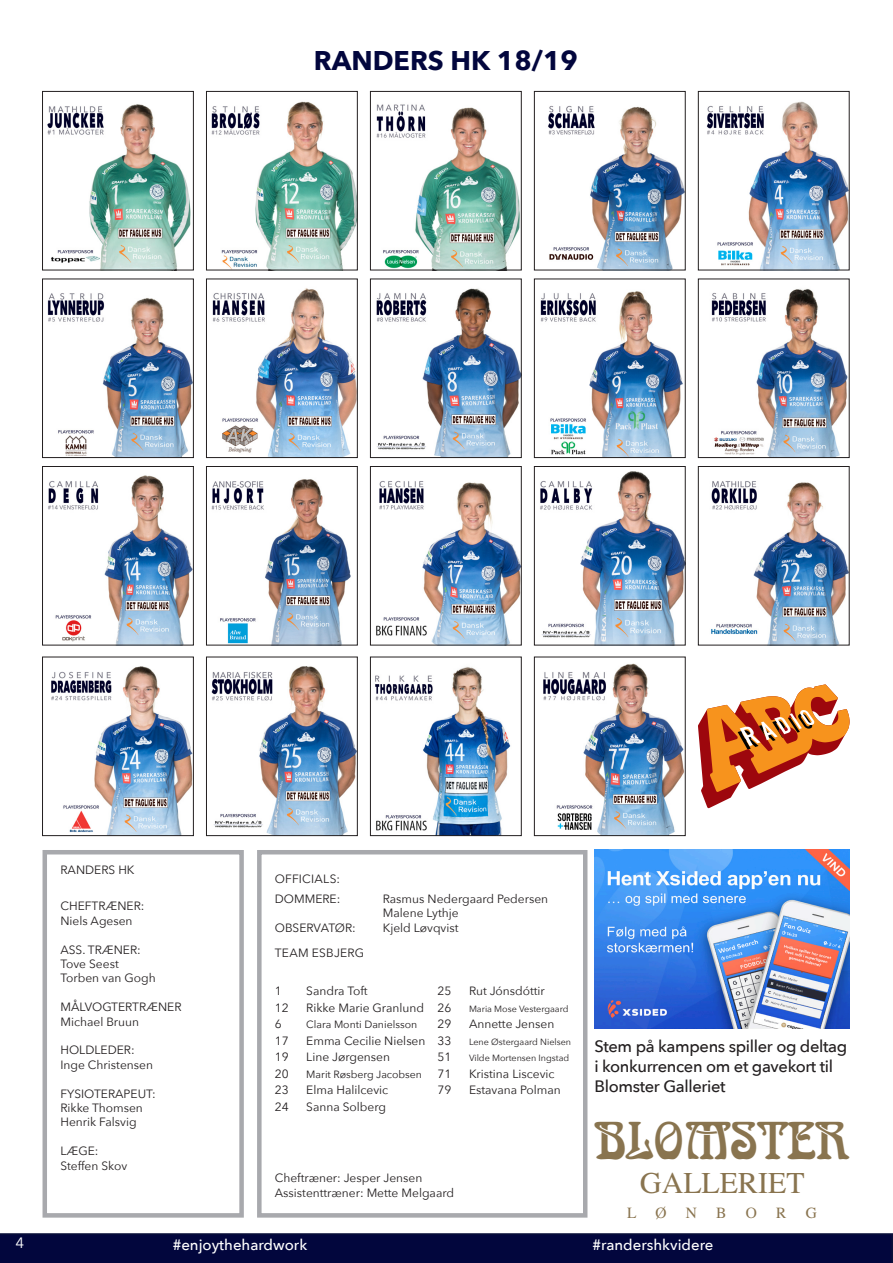
<style>
.page{position:relative;width:893px;height:1263px;background:#fff}
.page>*{position:absolute;margin:0;border:0;box-sizing:border-box;transform-origin:0 0}
.t1{font:51.9px "Arnold Boecklin";color:#89744f;scale:.9 1}
.t2{font:30.15px "Times";color:#89744f}
.t3{font:700 27px "Avenir Next";color:#02063d}
.t4{font:500 16.5px/19.8px "Avenir Next";letter-spacing:-.02em;color:#231f20}
.t5{font:15.6px "Times";color:#89744f}
.t6{font:500 15px "Avenir Next";color:#fff}
.t7{font:15px "Avenir Next";color:#fff}
.Side_8{font:12px/14.4px "Avenir Next";color:#231f20}
.Sort_overskrift{font:12px "Avenir Next";letter-spacing:.02em;color:#231f20}
.Almindelig_tekst{font:12px "Avenir Next";color:#231f20}
.t8{font:10.5px "Avenir Next";color:#231f20}
.Side_8-2{font:9px "Avenir Next";color:#231f20}
</style>
<div class="page">
<div style="left:0;top:1233px;width:893px;height:30px;background:#02063d"></div>
<img style="left:47px;top:104px;width:144px;height:164px">
<div style="left:42px;top:91px;width:152px;height:179px;border:1px solid #231f20"></div>
<img style="left:47px;top:293px;width:145px;height:163px">
<div style="left:42px;top:279px;width:152px;height:179px;border:1px solid #231f20"></div>
<img style="left:48px;top:475px;width:144px;height:168px">
<div style="left:42px;top:466px;width:152px;height:179px;border:1px solid #231f20"></div>
<img style="left:51px;top:666px;width:141px;height:168px">
<div style="left:42px;top:657px;width:152px;height:179px;border:1px solid #231f20"></div>
<img style="left:211px;top:101px;width:145px;height:167px">
<div style="left:206px;top:91px;width:152px;height:179px;border:1px solid #231f20"></div>
<img style="left:212px;top:288px;width:144px;height:168px">
<div style="left:206px;top:279px;width:152px;height:179px;border:1px solid #231f20"></div>
<img style="left:211px;top:479px;width:140px;height:164px">
<div style="left:206px;top:466px;width:152px;height:179px;border:1px solid #231f20"></div>
<img style="left:211px;top:666px;width:145px;height:168px">
<div style="left:206px;top:657px;width:152px;height:179px;border:1px solid #231f20"></div>
<img style="left:376px;top:104px;width:144px;height:164px">
<div style="left:370px;top:91px;width:152px;height:179px;border:1px solid #231f20"></div>
<img style="left:376px;top:288px;width:144px;height:168px">
<div style="left:370px;top:279px;width:152px;height:179px;border:1px solid #231f20"></div>
<img style="left:376px;top:480px;width:144px;height:163px">
<div style="left:370px;top:466px;width:152px;height:179px;border:1px solid #231f20"></div>
<img style="left:375px;top:667px;width:136px;height:167px">
<div style="left:370px;top:657px;width:152px;height:179px;border:1px solid #231f20"></div>
<img style="left:548px;top:105px;width:136px;height:163px">
<div style="left:534px;top:91px;width:152px;height:179px;border:1px solid #231f20"></div>
<img style="left:540px;top:291px;width:143px;height:165px">
<div style="left:534px;top:279px;width:152px;height:179px;border:1px solid #231f20"></div>
<img style="left:540px;top:471px;width:144px;height:172px">
<div style="left:534px;top:466px;width:152px;height:179px;border:1px solid #231f20"></div>
<img style="left:543px;top:663px;width:141px;height:171px">
<div style="left:534px;top:657px;width:152px;height:179px;border:1px solid #231f20"></div>
<img style="left:707px;top:101px;width:141px;height:167px">
<div style="left:698px;top:91px;width:152px;height:179px;border:1px solid #231f20"></div>
<img style="left:711px;top:289px;width:137px;height:167px">
<div style="left:698px;top:279px;width:152px;height:179px;border:1px solid #231f20"></div>
<img style="left:711px;top:481px;width:137px;height:162px">
<div style="left:698px;top:466px;width:152px;height:179px;border:1px solid #231f20"></div>
<div style="left:43px;top:850px;width:201px;height:367px;border:4px solid #a8a9ad"></div>
<div style="left:257px;top:850px;width:330px;height:367px;border:4px solid #a8a9ad"></div>
<svg style="left:698px;top:684px;width:152px;height:124px"></svg>
<img style="left:594px;top:849px;width:256px;height:180px">
<p class="t3" style="left:314px;top:37px;width:266px">RANDERS HK 18/19</p>
<p class="Side_8" style="left:60px;top:862px;width:76px">RANDERS HK</p>
<p class="Almindelig_tekst" style="left:60px;top:896px;width:86px">CHEFTRÆNER:</p>
<p class="Side_8" style="left:60px;top:913px;width:74px">Niels Agesen</p>
<p class="Side_8" style="left:60px;top:942px;width:82px">ASS. TRÆNER:</p>
<p class="Side_8" style="left:60px;top:956px;width:60px">Tove Seest</p>
<p class="Side_8" style="left:60px;top:970px;width:97px">Torben van Gogh</p>
<p class="Side_8" style="left:60px;top:999px;width:123px">MÅLVOGTERTRÆNER<br>Michael Bruun</p>
<p class="Side_8" style="left:60px;top:1042px;width:76px">HOLDLEDER:</p>
<p class="Side_8" style="left:60px;top:1057px;width:94px">Inge Christensen</p>
<p class="Side_8" style="left:60px;top:1086px;width:97px">FYSIOTERAPEUT:</p>
<p class="Side_8" style="left:60px;top:1100px;width:84px">Rikke Thomsen</p>
<p class="Side_8" style="left:60px;top:1114px;width:78px">Henrik Falsvig</p>
<p class="Side_8" style="left:60px;top:1143px;width:40px">LÆGE:</p>
<p class="Side_8" style="left:60px;top:1158px;width:68px">Steffen Skov</p>
<p class="Sort_overskrift" style="left:275px;top:869px;width:67px">OFFICIALS:</p>
<p class="Side_8" style="left:275px;top:891px;width:67px">DOMMERE:</p>
<p class="Side_8" style="left:383px;top:891px;width:167px">Rasmus Nedergaard Pedersen</p>
<p class="Side_8" style="left:383px;top:905px;width:77px">Malene Lythje</p>
<p class="Side_8" style="left:275px;top:920px;width:83px">OBSERVATØR:</p>
<p class="Side_8" style="left:383px;top:920px;width:77px">Kjeld Løvqvist</p>
<p class="Sort_overskrift" style="left:275px;top:943px;width:91px">TEAM ESBJERG</p>
<p class="Side_8" style="left:275px;top:983px;width:8px">1</p>
<p class="Side_8" style="left:306px;top:983px;width:63px">Sandra Toft</p>
<p class="Side_8" style="left:275px;top:1000px;width:15px">12</p>
<p class="Side_8" style="left:306px;top:1000px;width:119px">Rikke Marie Granlund</p>
<p class="Side_8" style="left:275px;top:1016px;width:8px">6</p>
<p class="t8" style="left:306px;top:1016px;width:112px">Clara Monti Danielsson</p>
<p class="Side_8" style="left:275px;top:1033px;width:15px">17</p>
<p class="Side_8" style="left:306px;top:1033px;width:121px">Emma Cecilie Nielsen</p>
<p class="Side_8" style="left:275px;top:1049px;width:15px">19</p>
<p class="Side_8" style="left:306px;top:1049px;width:85px">Line Jørgensen</p>
<p class="Side_8" style="left:275px;top:1066px;width:15px">20</p>
<p class="t8" style="left:306px;top:1065px;width:117px">Marit Røsberg Jacobsen</p>
<p class="Side_8" style="left:275px;top:1082px;width:15px">23</p>
<p class="Side_8" style="left:306px;top:1082px;width:83px">Elma Halilcevic</p>
<p class="Side_8" style="left:275px;top:1099px;width:15px">24</p>
<p class="Side_8" style="left:306px;top:1099px;width:81px">Sanna Solberg</p>
<p class="Side_8" style="left:437px;top:983px;width:15px">25</p>
<p class="Side_8" style="left:469px;top:983px;width:77px">Rut Jónsdóttir</p>
<p class="Side_8" style="left:437px;top:1000px;width:15px">26</p>
<p class="Side_8-2" style="left:469px;top:1001px;width:101px">Maria Mose Vestergaard</p>
<p class="Side_8" style="left:437px;top:1016px;width:15px">29</p>
<p class="Side_8" style="left:469px;top:1016px;width:87px">Annette Jensen</p>
<p class="Side_8" style="left:437px;top:1033px;width:15px">33</p>
<p class="Side_8-2" style="left:469px;top:1034px;width:104px">Lene Østergaard Nielsen</p>
<p class="Side_8" style="left:437px;top:1049px;width:15px">51</p>
<p class="Side_8-2" style="left:469px;top:1050px;width:102px">Vilde Mortensen Ingstad</p>
<p class="Side_8" style="left:437px;top:1066px;width:15px">71</p>
<p class="Side_8" style="left:469px;top:1066px;width:87px">Kristina Liscevic</p>
<p class="Side_8" style="left:437px;top:1082px;width:15px">79</p>
<p class="Side_8" style="left:469px;top:1082px;width:93px">Estavana Polman</p>
<p class="Side_8" style="left:275px;top:1170px;width:149px">Cheftræner: Jesper Jensen</p>
<p class="Side_8" style="left:275px;top:1185px;width:181px">Assistenttræner: Mette Melgaard</p>
<p class="t4" style="left:594px;top:1036px;width:254px">Stem på kampens spiller og deltag i konkurrencen om et gavekort til<br>Blomster Galleriet</p>
<p class="t1" style="left:595px;top:1112px;width:283px">BLOMSTER</p>
<p class="t2" style="left:640px;top:1155px;width:166px">GALLERIET</p>
<p class="t5" style="left:627px;top:1198px;width:191px">L Ø N B O R G</p>
<p class="t7" style="left:16px;top:1230px;width:10px">4</p>
<p class="t6" style="left:173px;top:1232px;width:136px">#enjoythehardwork</p>
<p class="t6" style="left:592px;top:1232px;width:122px">#randershkvidere</p>
</div>
